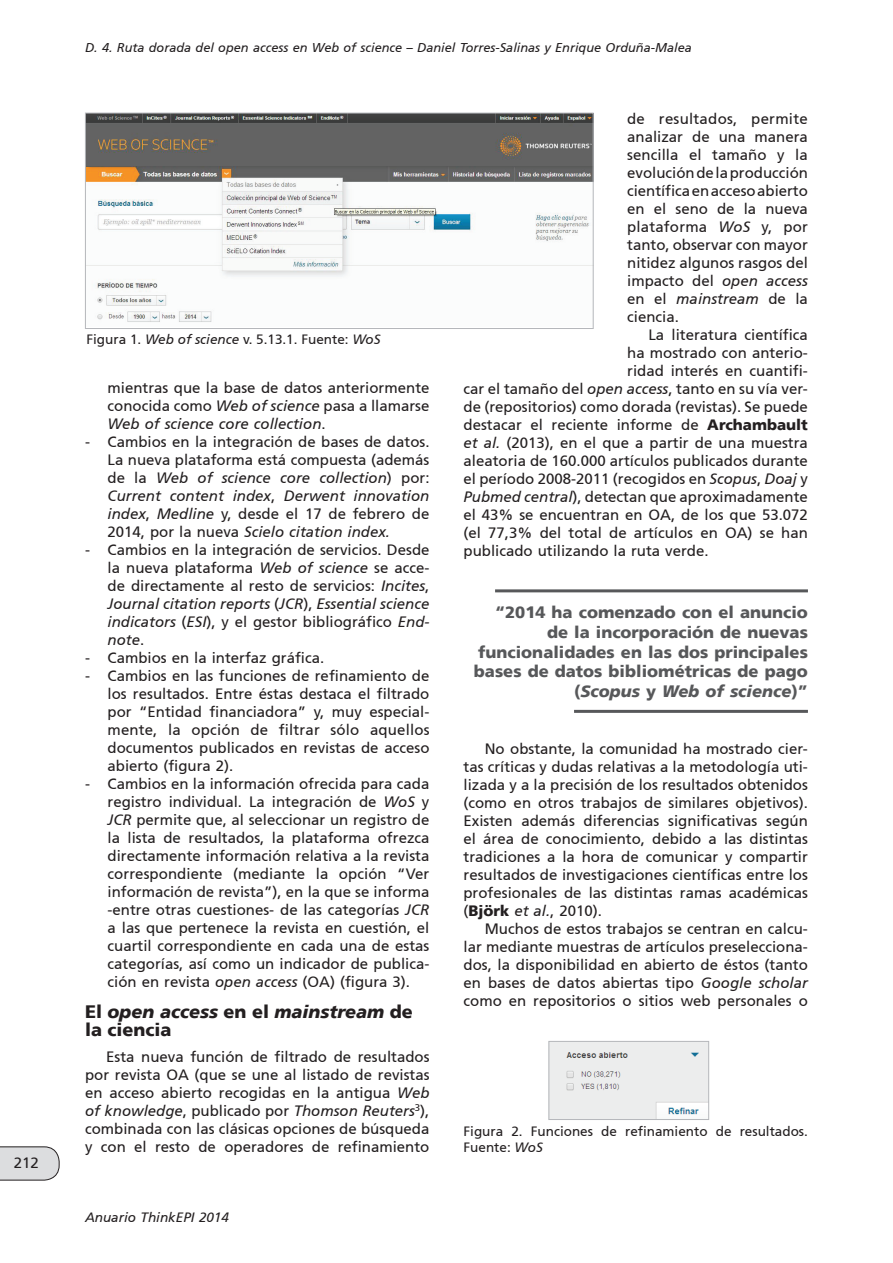
<style>
.page{position:relative;width:893px;height:1263px;background:#fff}
.page>*{position:absolute;margin:0;border:0;box-sizing:border-box;transform-origin:0 0}
.t1{font:italic 900 18px "Frutiger 76";color:#231f20}
.t2{font:900 18px "Frutiger 75";color:#231f20}
.t3{font:900 16.5px/19.8px "Frutiger 75";color:#57585a;text-align:right}
.t4{font:italic 900 16.5px "Frutiger 76";color:#57585a}
.t5{font:15px/18px "Frutiger 55 Roman";color:#231f20;text-align:justify}
.t6{font:italic 15px/18px "Frutiger 56";color:#231f20}
.t7{font:13.5px/16.2px "Frutiger 55 Roman";color:#231f20}
.t8{font:italic 13.5px "Frutiger 56";color:#231f20}
.t9{font:italic 12.75px "Frutiger 56";color:#231f20}
.s1{font-family:"Frutiger 56";font-style:italic}
.s2{font-family:"Frutiger 55 Roman";font-style:normal}
.s3{font-family:"Frutiger 75";font-style:normal}
.s4{font-family:"Frutiger 75";font-weight:900}
</style>
<div class="page">
<svg style="left:0;top:1146px;width:60px;height:34px;background:#d3d4d6"></svg>
<hr style="left:495px;top:589px;width:313px;height:3px;background:#57585a">
<hr style="left:574px;top:710px;width:234px;height:3px;background:#57585a">
<img style="left:551px;top:1043px;width:156px;height:75px">
<div style="left:549px;top:1041px;width:160px;height:79px;border:1px solid #b5b7bb"></div>
<img style="left:87px;top:115px;width:505px;height:207px">
<div style="left:85px;top:113px;width:509px;height:216px;border:1px solid #b5b7bb"></div>
<p class="t5" style="left:14px;top:1154px;width:27px">212</p>
<p class="t9" style="left:85px;top:41px;width:608px">D. 4. Ruta dorada del open access en Web of science – Daniel Torres-Salinas y Enrique Orduña-Malea</p>
<p class="t9" style="left:85px;top:49px;width:429px">???????????????????????????????????????????????????????????????????</p>
<p class="t7" style="left:86px;top:332px;width:296px">Figura 1. <span class="s1">Web of science</span> v. 5.13.1. Fuente: <span class="s1">WoS</span></p>
<p class="t5" style="left:108px;top:379px;width:323px">mientras que la base de datos anteriormente conocida como <span class="s1">Web of science</span> pasa a llamarse</p>
<p class="t6" style="left:108px;top:415px;width:220px">Web of science core collection<span class="s2">.</span></p>
<p class="t5" style="left:85px;top:433px;width:346px;text-align:right">- Cambios en la integración de bases de datos.<br>La nueva plataforma está compuesta (además</p>
<p class="t6" style="left:108px;top:469px;width:323px"><span class="s2">de la</span> Web of science core collection<span class="s2">) por:<br></span>Current content index<span class="s2">,</span> Derwent innovation</p>
<p class="t5" style="left:108px;top:505px;width:323px"><span class="s1">index</span>, <span class="s1">Medline</span> y, desde el 17 de febrero de</p>
<p class="t6" style="left:108px;top:523px;width:284px"><span class="s2">2014, por la nueva</span> Scielo citation index.</p>
<p class="t5" style="left:108px;top:541px;width:323px;text-indent:-22px">- Cambios en la integración de servicios. Desde la nueva plataforma <span class="s1">Web of science</span> se acce&shy;de directamente al resto de servicios: <span class="s1">Incites</span>,</p>
<p class="t6" style="left:108px;top:595px;width:323px">Journal citation reports <span class="s2">(</span>JCR<span class="s2">),</span> Essential science</p>
<p class="t5" style="left:108px;top:613px;width:323px"><span class="s1">indicators</span> (<span class="s1">ESI</span>), y el gestor bibliográfico <span class="s1">End-</span></p>
<p class="t6" style="left:108px;top:631px;width:38px">note<span class="s2">.</span></p>
<p class="t5" style="left:85px;top:649px;width:241px">- Cambios en la interfaz gráfica.</p>
<p class="t5" style="left:108px;top:667px;width:323px;text-indent:-22px">- Cambios en las funciones de refinamiento de los resultados. Entre éstas destaca el filtrado por “Entidad financiadora” y, muy especial&shy;mente, la opción de filtrar sólo aquellos documentos publicados en revistas de acceso abierto (figura 2).</p>
<p class="t5" style="left:108px;top:775px;width:323px;text-indent:-22px">- Cambios en la información ofrecida para cada registro individual. La integración de <span class="s1">WoS</span> y <span class="s1">JCR</span> permite que, al seleccionar un registro de la lista de resultados, la plataforma ofrezca directamente información relativa a la revista correspondiente (mediante la opción “Ver información de revista”), en la que se informa -entre otras cuestiones- de las categorías <span class="s1">JCR </span>a las que pertenece la revista en cuestión, el cuartil correspondiente en cada una de estas categorías, así como un indicador de publica&shy;ción en revista <span class="s1">open access</span> (OA) (figura 3).</p>
<p class="t1" style="left:85px;top:1001px;width:329px"><span class="s3">El</span> open access <span class="s3">en el</span> mainstream <span class="s3">de</span></p>
<p class="t2" style="left:85px;top:1018px;width:88px">la ciencia</p>
<p class="t5" style="left:85px;top:1048px;width:346px;text-indent:21px">Esta nueva función de filtrado de resultados por revista OA (que se une al listado de revistas en acceso abierto recogidas en la antigua <span class="s1">Web</span></p>
<p class="t6" style="left:85px;top:1102px;width:346px">of knowledge<span class="s2">, publicado por</span> Thomson Reuters<sup>3</sup><span class="s2">),</span></p>
<p class="t5" style="left:85px;top:1120px;width:346px">combinada con las clásicas opciones de búsqueda y con el resto de operadores de refinamiento</p>
<p class="t8" style="left:85px;top:1209px;width:146px">Anuario ThinkEPI 2014</p>
<p class="t5" style="left:627px;top:109px;width:182px">de resultados, permite analizar de una manera sencilla el tamaño y la evolución de la producción científica en acceso abierto en el seno de la nueva plataforma <span class="s1">WoS</span> y, por tanto, observar con mayor nitidez algunos rasgos del impacto del <span class="s1">open access</span></p>
<p class="t6" style="left:627px;top:289px;width:182px"><span class="s2">en el</span> mainstream <span class="s2">de la</span></p>
<p class="t5" style="left:627px;top:307px;width:53px">ciencia.</p>
<p class="t5" style="left:648px;top:325px;width:161px">La literatura científica</p>
<p class="t5" style="left:627px;top:343px;width:182px">ha mostrado con anterio-</p>
<p class="t5" style="left:627px;top:361px;width:182px">ridad interés en cuantifi-</p>
<p class="t5" style="left:463px;top:379px;width:346px">car el tamaño del <span class="s1">open access</span>, tanto en su vía ver-</p>
<p class="t5" style="left:463px;top:397px;width:346px">de (repositorios) como dorada (revistas). Se puede</p>
<p class="t5" style="left:463px;top:415px;width:346px">destacar el reciente informe de <span class="s4">Archambault</span></p>
<p class="t5" style="left:463px;top:433px;width:346px"><span class="s1">et al.</span> (2013), en el que a partir de una muestra</p>
<p class="t5" style="left:463px;top:451px;width:346px">aleatoria de 160.000 artículos publicados durante</p>
<p class="t5" style="left:463px;top:469px;width:346px">el período 2008-2011 (recogidos en <span class="s1">Scopus</span>, <span class="s1">Doaj</span> y</p>
<p class="t5" style="left:463px;top:487px;width:346px"><span class="s1">Pubmed central</span>), detectan que aproximadamente</p>
<p class="t5" style="left:463px;top:505px;width:346px">el 43% se encuentran en OA, de los que 53.072</p>
<p class="t5" style="left:463px;top:523px;width:346px">(el 77,3% del total de artículos en OA) se han</p>
<p class="t5" style="left:463px;top:541px;width:247px">publicado utilizando la ruta verde.</p>
<p class="t3" style="left:474px;top:602px;width:335px">“2014 ha comenzado con el anuncio de la incorporación de nuevas funcionalidades en las dos principales bases de datos bibliométricas de pago</p>
<p class="t4" style="left:574px;top:681px;width:235px"><span class="s3">(</span>Scopus <span class="s3">y</span> Web of science<span class="s3">)”</span></p>
<p class="t5" style="left:463px;top:739px;width:346px;text-indent:21px">No obstante, la comunidad ha mostrado cier&shy;tas críticas y dudas relativas a la metodología uti&shy;lizada y a la precisión de los resultados obtenidos (como en otros trabajos de similares objetivos).<br>Existen además diferencias significativas según el área de conocimiento, debido a las distintas tradiciones a la hora de comunicar y compartir resultados de investigaciones científicas entre los profesionales de las distintas ramas académicas (<span class="s4">Björk</span> <span class="s1">et al.</span>, 2010).</p>
<p class="t5" style="left:463px;top:919px;width:346px;text-indent:21px">Muchos de estos trabajos se centran en calcu&shy;lar mediante muestras de artículos preselecciona&shy;dos, la disponibilidad en abierto de éstos (tanto en bases de datos abiertas tipo <span class="s1">Google scholar </span>como en repositorios o sitios web personales o</p>
<p class="t7" style="left:463px;top:1123px;width:346px">Figura 2. Funciones de refinamiento de resultados.<br>Fuente: <span class="s1">WoS</span></p>
</div>
